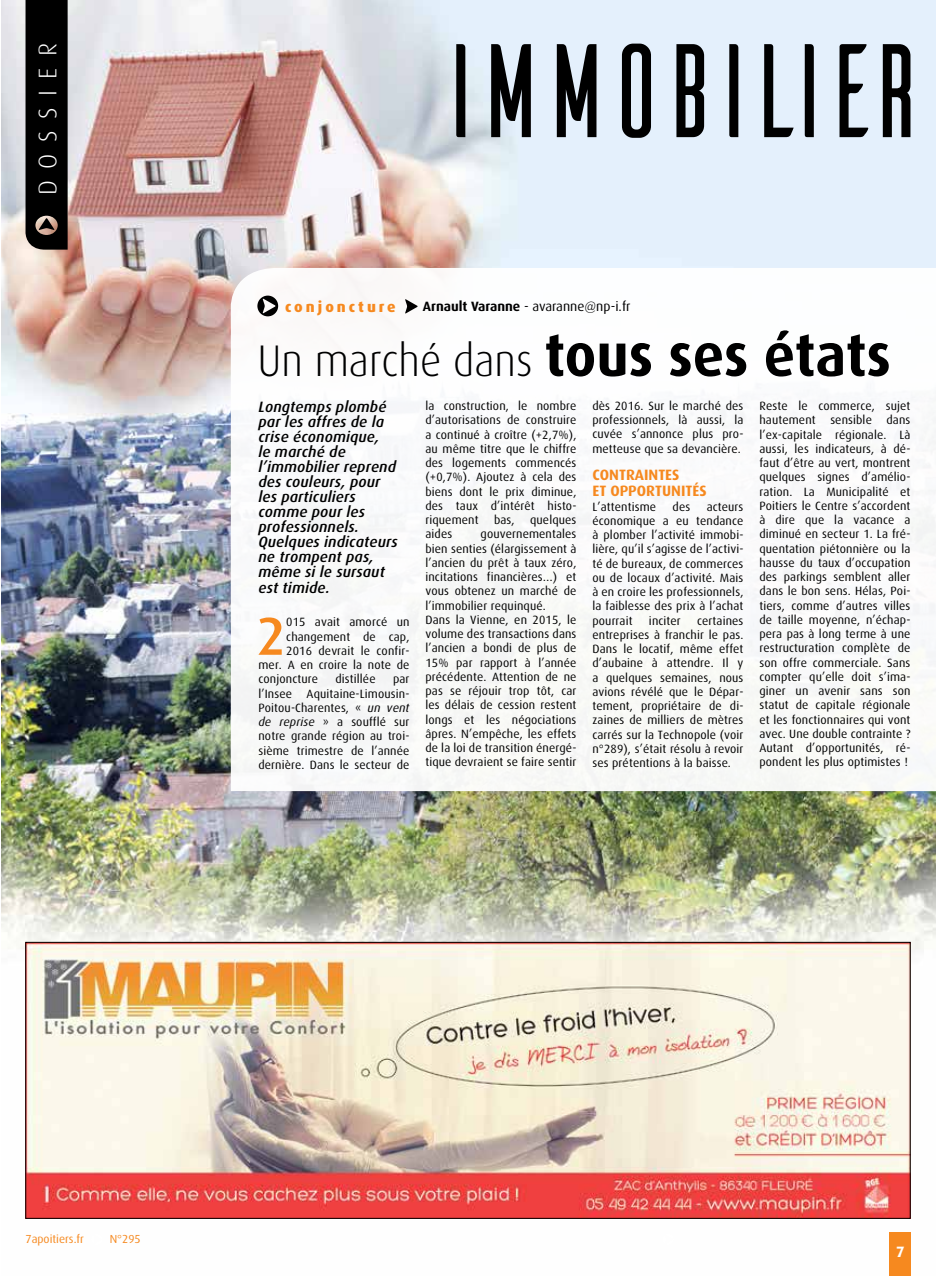
<style>
.page{position:relative;width:936px;height:1276px;background:#fff}
.page>*{position:absolute;margin:0;border:0;box-sizing:border-box;transform-origin:0 0}
.t1{font:500 53.4px "Dax";color:#f6891f}
.t2{font:300 44.25px "Dax";color:#000;scale:.95 1}
.t3{font:300 25.5px "Dax";color:#fff}
.t4{font:italic 500 15px/15px "Dax";letter-spacing:.01em;color:#000}
.t5{font:700 15px/16.5px "Dax";color:#f6891f}
.t6{font:800 15px "Dax";letter-spacing:.2em;color:#f6891f}
.t7{font:700 15px "Dax";color:#fff}
.t8{font:13.5px "Dax";color:#000}
.t9{font:12px/14.2px "Dax";letter-spacing:.01em;color:#000;text-align:justify}
.t10{font:11.7px "Dax";color:#f6891f}
.s1{font-weight:700}
.s2{font-weight:700;font-size:60px}
.s3{font-style:italic}
</style>
<div class="page">
<img style="left:1px;top:0;width:934px;height:1219px">
<svg style="left:231px;top:268px;width:704px;height:523px"></svg>
<svg style="left:257px;top:296px;width:21px;height:20px"></svg>
<svg style="left:405px;top:299px;width:12px;height:15px"></svg>
<div style="left:26px;top:0;width:42px;height:250px;background:#000"></div>
<div style="left:889px;top:1232px;width:22px;height:44px;background:#f6891f"></div>
<img style="left:28px;top:944px;width:880px;height:272px">
<svg style="left:456px;top:44px;width:454px;height:94px;background:#9299a1"></svg>
<h3 class="t3" style="left:34px;top:195px;width:151px;rotate:-90deg">D OSSIER</h3>
<p class="t6" style="left:285px;top:298px;width:112px">conjoncture</p>
<p class="t8" style="left:423px;top:299px;width:209px"><span class="s1">Arnault Varanne</span> - avaranne@np-i.fr</p>
<h2 class="t2" style="left:257px;top:336px;width:668px">Un marché dans <span class="s2">tous ses états</span></h2>
<p class="t4" style="left:258px;top:400px;width:141px">Longtemps plombé par les affres de la crise économique,<br>le marché de l’immobilier reprend des couleurs, pour les particuliers comme pour les professionnels.<br>Quelques indicateurs ne trompent pas, même si le sursaut est timide.</p>
<h1 class="t1" style="left:256px;top:606px;width:31px">2</h1>
<p class="t9" style="left:286px;top:615px;width:125px">015 avait amorcé un</p>
<p class="t9" style="left:592px;top:399px;width:152px">dès 2016. Sur le marché des professionnels, là aussi, la cuvée s’annonce plus pro&shy;metteuse que sa devancière.</p>
<p class="t5" style="left:592px;top:466px;width:115px">Contraintes<br>et opportunités</p>
<p class="t9" style="left:592px;top:499px;width:65px">L’attentisme</p>
<p class="t9" style="left:672px;top:499px;width:19px">des</p>
<p class="t9" style="left:759px;top:399px;width:152px">Reste le commerce, sujet hautement sensible dans l’ex-capitale régionale. Là aussi, les indicateurs, à dé&shy;faut d’être au vert, montrent quelques signes d’amélio&shy;ration. La Municipalité et Poitiers le Centre s’accordent à dire que la vacance a diminué en secteur 1. La fré&shy;quentation piétonnière ou la hausse du taux d’occupation des parkings semblent aller dans le bon sens. Hélas, Poi&shy;tiers, comme d’autres villes de taille moyenne, n’échap&shy;pera pas à long terme à une restructuration complète de son offre commerciale. Sans compter qu’elle doit s’ima&shy;giner un avenir sans son statut de capitale régionale et les fonctionnaires qui vont avec. Une double contrainte ?<br>Autant d’opportunités, ré&shy;pondent les plus optimistes !</p>
<p class="t9" style="left:425px;top:399px;width:152px">la construction, le nombre d’autorisations de construire a continué à croître (+2,7%), au même titre que le chiffre des logements commencés (+0,7%). Ajoutez à cela des biens dont le prix diminue, des taux d’intérêt histo&shy;riquement</p>
<p class="t9" style="left:592px;top:499px;width:152px;text-indent:114px">acteurs économique a eu tendance à plomber l’activité immobi&shy;lière, qu’il s’agisse de l’activi&shy;té de bureaux, de commerces ou de locaux d’activité. Mais à en croire les professionnels, la faiblesse des prix à l’achat pourrait</p>
<p class="t9" style="left:494px;top:513px;width:22px">bas,</p>
<p class="t9" style="left:530px;top:513px;width:48px">quelques</p>
<p class="t9" style="left:425px;top:527px;width:152px;text-align:left;text-indent:55px">gouvernementales bien senties (élargissement à l’ancien du prêt à taux zéro, incitations financières…) et vous obtenez un marché de l’immobilier requinqué.<br>Dans la Vienne, en 2015, le volume des transactions dans l’ancien a bondi de plus de<br>15% par rapport à l’année précédente. Attention de ne pas se réjouir trop tôt, car les délais de cession restent longs et les négociations âpres. N’empêche, les effets de la loi de transition énergé&shy;tique devraient se faire sentir</p>
<p class="t9" style="left:425px;top:527px;width:28px">aides</p>
<p class="t9" style="left:592px;top:613px;width:152px;text-indent:105px">certaines entreprises à franchir le pas.<br>Dans le locatif, même effet d’aubaine à attendre. I l y a quelques semaines, nous avions révélé que le Dépar&shy;tement, propriétaire de di&shy;zaines de milliers de mètres carrés sur la Technopole (voir n°289), s’était résolu à revoir ses prétentions à la baisse.</p>
<p class="t9" style="left:649px;top:613px;width:33px">inciter</p>
<p class="t9" style="left:286px;top:629px;width:125px">changement de cap,</p>
<p class="t9" style="left:286px;top:643px;width:125px">2016 devrait le confir-</p>
<p class="t9" style="left:258px;top:658px;width:152px">mer. A en croire la note de</p>
<p class="t9" style="left:258px;top:672px;width:61px">conjoncture</p>
<p class="t9" style="left:335px;top:672px;width:42px">distillée</p>
<p class="t9" style="left:258px;top:672px;width:152px;text-indent:135px">par l’I nsee Aquitaine-Limousin-Poitou-Charentes, « <span class="s3">un vent de reprise</span> » a soufflé sur notre grande région au troi&shy;sième trimestre de l’année dernière. Dans le secteur de</p>
<p class="t10" style="left:26px;top:1233px;width:60px">7apoitiers.fr</p>
<p class="t10" style="left:110px;top:1233px;width:32px">N°295</p>
<p class="t7" style="left:896px;top:1243px;width:10px">7</p>
</div>
